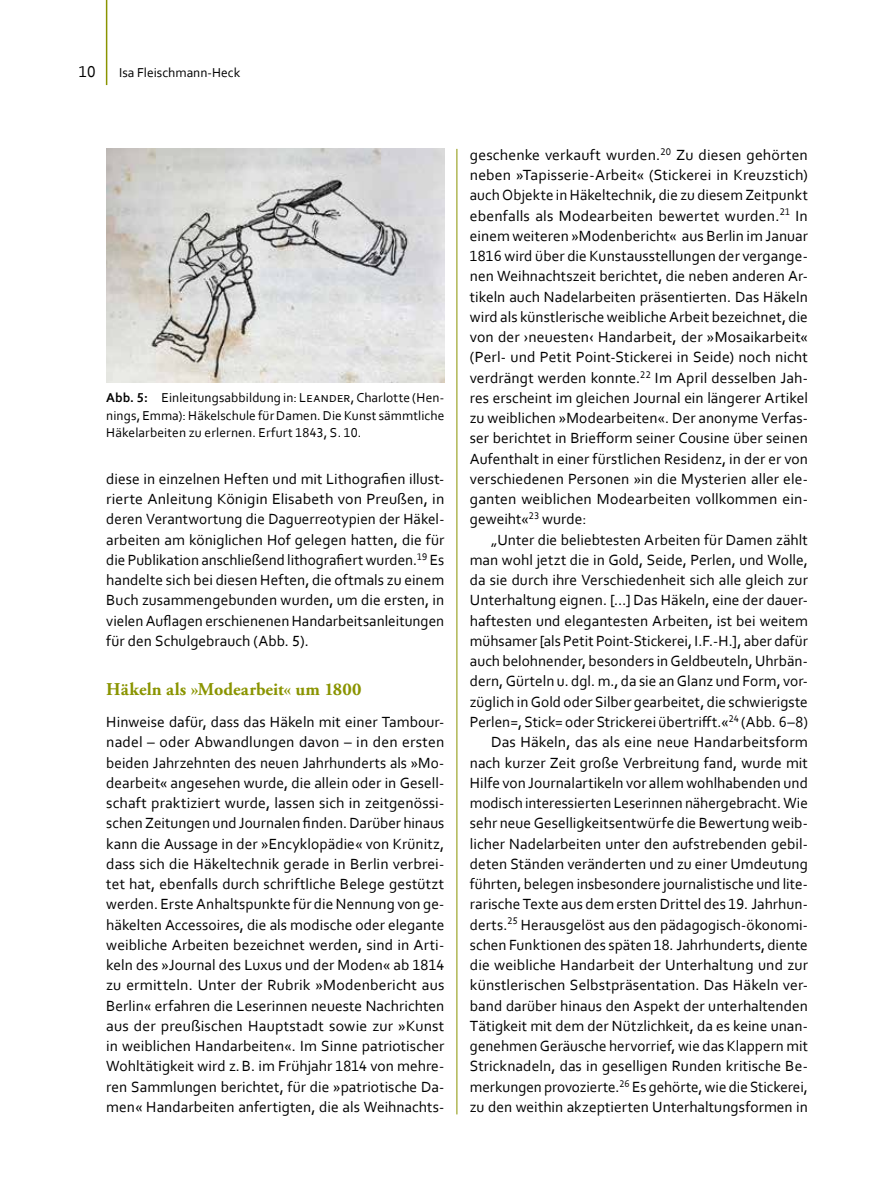
<style>
.page{position:relative;width:893px;height:1191px;background:#fff}
.page>*{position:absolute;margin:0;border:0;box-sizing:border-box;transform-origin:0 0}
.t1{font:700 18px "Adobe Garamond Pro";letter-spacing:.005em;color:#8a9400}
.t2{font:16.5px "Corbel";color:#000}
.t3{font:15.45px/20.2px "Corbel";color:#000;text-align:justify}
.t4{font:13.5px/17.2px "Corbel";letter-spacing:.005em;color:#000;text-align:justify}
.s1{font-weight:700}
</style>
<div class="page">
<hr style="left:457px;top:149px;width:1px;height:965px;background:#8a9400">
<hr style="left:106px;top:0;width:1px;height:85px;background:#8a9400">
<img style="left:106px;top:149px;width:338px;height:233px">
<p class="t2" style="left:79px;top:61px;width:18px">10</p>
<p class="t4" style="left:119px;top:63px;width:123px">Isa Fleischmann-Heck</p>
<p class="t4" style="left:106px;top:389px;width:340px"><span class="s1">Abb. 5:</span> Einleitungsabbildung in: Leander, Charlotte (Hen&shy;nings, Emma): Häkelschule für Damen. Die Kunst sämmtliche Häkelarbeiten zu erlernen. Erfurt 1843, S. 10.</p>
<p class="t3" style="left:106px;top:468px;width:340px">diese in einzelnen Heften und mit Lithografien illust&shy;rierte Anleitung Königin Elisabeth von Preußen, in deren Verantwortung die Daguerreotypien der Häkel&shy;arbeiten am königlichen Hof gelegen hatten, die für die Publikation anschließend lithografiert wurden.<sup>19</sup> Es handelte sich bei diesen Heften, die oftmals zu einem Buch zusammengebunden wurden, um die ersten, in vielen Auflagen erschienenen Handarbeitsanleitungen für den Schulgebrauch (Abb. 5).</p>
<p class="t1" style="left:106px;top:679px;width:257px">Häkeln als »Modearbeit« um 1800</p>
<p class="t3" style="left:106px;top:711px;width:340px;text-align:left">Hinweise dafür, dass das Häkeln mit einer Tambour&shy;nadel – oder Abwandlungen davon – in den ersten beiden Jahrzehnten des neuen Jahrhunderts als »Mo‑ dearbeit« angesehen wurde, die allein oder in Gesell&shy;schaft praktiziert wurde, lassen sich in zeitgenössi&shy;schen Zeitungen und Journalen finden. Darüber hinaus kann die Aussage in der »Encyklopädie« von Krünitz, dass sich die Häkeltechnik gerade in Berlin verbrei&shy;tet hat, ebenfalls durch schriftliche Belege gestützt werden. Erste Anhaltspunkte für die Nennung von ge‑ häkelten Accessoires, die als modische oder elegante weibliche Arbeiten bezeichnet werden, sind in Arti&shy;keln des »Journal des Luxus und der Moden« ab 1814 zu ermitteln. Unter der Rubrik »Modenbericht aus Berlin« erfahren die Leserinnen neueste Nachrichten aus der preußischen Hauptstadt sowie zur »Kunst in weiblichen Handarbeiten«. Im Sinne patriotischer Wohltätigkeit wird z.B. im Frühjahr 1814 von mehre&shy;ren Sammlungen berichtet, für die »patriotische Da&shy;men« Handarbeiten anfertigten, die als Weihnachts-</p>
<p class="t3" style="left:470px;top:144px;width:340px">geschenke verkauft wurden.<sup>20</sup> Zu diesen gehörten neben »Tapisserie-Arbeit« (Stickerei in Kreuzstich) auch Objekte in Häkeltechnik, die zu diesem Zeitpunkt ebenfalls als Modearbeiten bewertet wurden.<sup>21</sup> In einem weiteren »Modenbericht« aus Berlin im Januar 1816 wird über die Kunstausstellungen der vergange&shy;nen Weihnachtszeit berichtet, die neben anderen Ar&shy;tikeln auch Nadelarbeiten präsentierten. Das Häkeln wird als künstlerische weibliche Arbeit bezeichnet, die von der ›neuesten‹ Handarbeit, der »Mosaikarbeit« (Perl- und Petit Point-Stickerei in Seide) noch nicht verdrängt werden konnte.<sup>22</sup> Im April desselben Jah&shy;res erscheint im gleichen Journal ein längerer Artikel zu weiblichen »Modearbeiten«. Der anonyme Verfas&shy;ser berichtet in Briefform seiner Cousine über seinen Aufenthalt in einer fürstlichen Residenz, in der er von verschiedenen Personen »in die Mysterien aller ele‑ ganten weiblichen Modearbeiten vollkommen ein‑ geweiht«<sup>23</sup> wurde:</p>
<p class="t3" style="left:470px;top:529px;width:340px;text-align:right">„Unter die beliebtesten Arbeiten für Damen zählt man wohl jetzt die in Gold, Seide, Perlen, und Wolle, da sie durch ihre Verschiedenheit sich alle gleich zur Unterhaltung eignen. […] Das Häkeln, eine der dauer&shy;haftesten und elegantesten Arbeiten, ist bei weitem mühsamer [als Petit Point-Stickerei, I.F.-H.], aber dafür auch belohnender, besonders in Geldbeuteln, Uhrbän&shy;dern, Gürteln u. dgl. m., da sie an Glanz und Form, vor&shy;züglich in Gold oder Silber gearbeitet, die schwierigste Perlen=, Stick= oder Strickerei übertrifft.«<sup>24</sup> (Abb. 6–8)<br>Das Häkeln, das als eine neue Handarbeitsform nach kurzer Zeit große Verbreitung fand, wurde mit Hilfe von Journalartikeln vor allem wohlhabenden und modisch interessierten Leserinnen nähergebracht. Wie sehr neue Geselligkeitsentwürfe die Bewertung weib&shy;licher Nadelarbeiten unter den aufstrebenden gebil&shy;deten Ständen veränderten und zu einer Umdeutung führten, belegen insbesondere journalistische und lite‑ rarische Texte aus dem ersten Drittel des 19. Jahrhun&shy;derts.<sup>25</sup> Herausgelöst aus den pädagogisch-ökonomi&shy;schen Funktionen des späten 18. Jahrhunderts, diente die weibliche Handarbeit der Unterhaltung und zur künstlerischen Selbstpräsentation. Das Häkeln ver&shy;band darüber hinaus den Aspekt der unterhaltenden Tätigkeit mit dem der Nützlichkeit, da es keine unan&shy;genehmen Geräusche hervorrief, wie das Klappern mit Stricknadeln, das in geselligen Runden kritische Be&shy;merkungen provozierte.<sup>26</sup> Es gehörte, wie die Stickerei, zu den weithin akzeptierten Unterhaltungsformen in</p>
</div>
